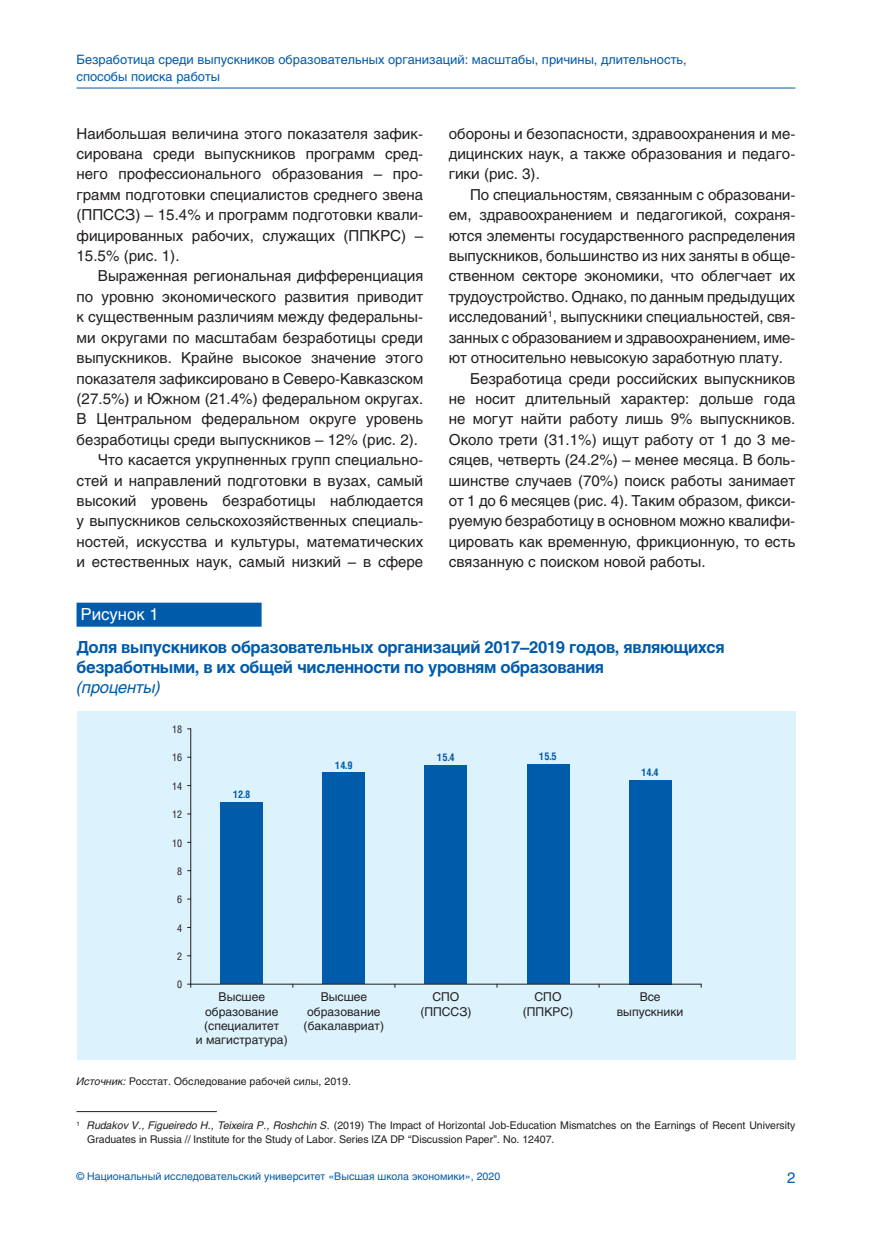
<style>
.page{position:relative;width:872px;height:1234px;background:#fff}
.page>*{position:absolute;margin:0;border:0;box-sizing:border-box;transform-origin:0 0}
.t1{font:700 16.5px/20.2px "Helios";letter-spacing:-.02em;color:#015bab}
.t2{font:italic 16.5px "Helios";letter-spacing:-.01em;color:#015bab}
.t3{font:16.5px "Helios";color:#fff}
.t4{font:15px/20.4px "Helios";color:#231f20;text-align:justify}
.t5{font:15px "Helios";color:#015bab}
.t6{font:12.75px/16.5px "Helios";color:#015bab}
.t7{font:12px/14.4px "Helios";color:#231f20;text-align:center}
.t8{font:10.5px/13.5px "Helios";letter-spacing:-.005em;color:#231f20}
.t9{font:10.5px "Helios";color:#015bab}
.t10{font:700 10.5px "Helios Cond";color:#015bab}
.t11{font:10.5px "Helios Cond";color:#231f20}
.s1{font-style:italic}
</style>
<div class="page">
<hr style="left:77px;top:88px;width:718px;height:1px;background:#015bab">
<hr style="left:77px;top:1110px;width:140px;height:1px;background:#231f20">
<div style="left:77px;top:602px;width:184px;height:24px;background:#015bab"></div>
<div style="left:77px;top:711px;width:718px;height:348px;background:#dcf2fc"></div>
<div style="left:629px;top:779px;width:42px;height:204px;background:#015bab"></div>
<div style="left:527px;top:764px;width:42px;height:219px;background:#015bab"></div>
<div style="left:425px;top:765px;width:42px;height:218px;background:#015bab"></div>
<div style="left:322px;top:772px;width:43px;height:211px;background:#015bab"></div>
<div style="left:220px;top:802px;width:43px;height:181px;background:#015bab"></div>
<hr style="left:191px;top:983px;width:510px;height:1px;background:#231f20">
<hr style="left:190px;top:728px;width:1px;height:255px;background:#231f20">
<p class="t6" style="left:77px;top:51px;width:611px">Безработица среди выпускников образовательных организаций: масштабы, причины, длительность, способы поиска работы</p>
<p class="t4" style="left:77px;top:122px;width:348px">Наибольшая величина этого показателя зафик&shy;сирована среди выпускников программ сред&shy;него профессионального образования – про&shy;грамм подготовки специалистов среднего звена (ППССЗ) – 15.4% и программ подготовки квали&shy;фицированных рабочих, служащих (ППКРС) – 15.5% (рис. 1).</p>
<p class="t4" style="left:98px;top:265px;width:327px">Выраженная региональная дифференциация</p>
<p class="t4" style="left:77px;top:286px;width:348px">по уровню экономического развития приводит</p>
<p class="t4" style="left:77px;top:306px;width:348px">к существенным различиям между федеральны-</p>
<p class="t4" style="left:77px;top:326px;width:348px">ми округами по масштабам безработицы среди</p>
<p class="t4" style="left:77px;top:347px;width:348px">выпускников. Крайне высокое значение этого</p>
<p class="t4" style="left:77px;top:367px;width:348px">показателя зафиксировано в Северо-Кавказском</p>
<p class="t4" style="left:77px;top:388px;width:348px">(27.5%) и Южном (21.4%) федеральном округах.</p>
<p class="t4" style="left:77px;top:408px;width:348px">В Центральном федеральном округе уровень</p>
<p class="t4" style="left:77px;top:428px;width:343px">безработицы среди выпускников – 12% (рис. 2).</p>
<p class="t4" style="left:98px;top:449px;width:327px">Что касается укрупненных групп специально-</p>
<p class="t4" style="left:77px;top:469px;width:348px">стей и направлений подготовки в вузах, самый</p>
<p class="t4" style="left:77px;top:490px;width:348px">высокий уровень безработицы наблюдается</p>
<p class="t4" style="left:77px;top:510px;width:348px">у выпускников сельскохозяйственных специаль-</p>
<p class="t4" style="left:77px;top:530px;width:348px">ностей, искусства и культуры, математических</p>
<p class="t4" style="left:77px;top:551px;width:348px">и естественных наук, самый низкий – в сфере</p>
<p class="t4" style="left:449px;top:122px;width:348px">обороны и безопасности, здравоохранения и ме&shy;дицинских наук, а также образования и педаго&shy;гики (рис. 3).</p>
<p class="t4" style="left:470px;top:184px;width:327px">По специальностям, связанным с образовани-</p>
<p class="t4" style="left:449px;top:204px;width:348px">ем, здравоохранением и педагогикой, сохраня-</p>
<p class="t4" style="left:449px;top:224px;width:348px">ются элементы государственного распределения</p>
<p class="t4" style="left:449px;top:245px;width:348px">выпускников, большинство из них заняты в обще-</p>
<p class="t4" style="left:449px;top:265px;width:348px">ственном секторе экономики, что облегчает их</p>
<p class="t4" style="left:449px;top:286px;width:348px">трудоустройство. Однако, по данным предыдущих</p>
<p class="t4" style="left:449px;top:306px;width:348px">исследований<sup>1</sup>, выпускники специальностей, свя-</p>
<p class="t4" style="left:449px;top:326px;width:348px">занных с образованием и здравоохранением, име-</p>
<p class="t4" style="left:449px;top:347px;width:336px">ют относительно невысокую заработную плату.</p>
<p class="t4" style="left:470px;top:367px;width:327px">Безработица среди российских выпускников</p>
<p class="t4" style="left:449px;top:388px;width:348px">не носит длительный характер: дольше года</p>
<p class="t4" style="left:449px;top:408px;width:348px">не могут найти работу лишь 9% выпускников.</p>
<p class="t4" style="left:449px;top:428px;width:348px">Около трети (31.1%) ищут работу от 1 до 3 ме-</p>
<p class="t4" style="left:449px;top:449px;width:348px">сяцев, четверть (24.2%) – менее месяца. В боль-</p>
<p class="t4" style="left:449px;top:469px;width:348px">шинстве случаев (70%) поиск работы занимает</p>
<p class="t4" style="left:449px;top:490px;width:348px">от 1 до 6 месяцев (рис. 4). Таким образом, фикси-</p>
<p class="t4" style="left:449px;top:510px;width:348px">руемую безработицу в основном можно квалифи-</p>
<p class="t4" style="left:449px;top:530px;width:348px">цировать как временную, фрикционную, то есть</p>
<p class="t4" style="left:449px;top:551px;width:258px">связанную с поиском новой работы.</p>
<p class="t3" style="left:81px;top:603px;width:79px">Рисунок 1</p>
<p class="t1" style="left:77px;top:636px;width:649px">Доля выпускников образовательных организаций 2017–2019 годов, являющихся безработными, в их общей численности по уровням образования</p>
<p class="t2" style="left:77px;top:676px;width:86px">(проценты)</p>
<p class="t11" style="left:172px;top:722px;width:12px">18</p>
<p class="t11" style="left:172px;top:751px;width:12px">16</p>
<p class="t11" style="left:172px;top:779px;width:12px">14</p>
<p class="t11" style="left:172px;top:807px;width:12px">12</p>
<p class="t11" style="left:172px;top:836px;width:12px">10</p>
<p class="t11" style="left:177px;top:864px;width:7px">8</p>
<p class="t11" style="left:177px;top:893px;width:7px">6</p>
<p class="t11" style="left:177px;top:921px;width:7px">4</p>
<p class="t11" style="left:177px;top:949px;width:7px">2</p>
<p class="t11" style="left:177px;top:978px;width:7px">0</p>
<p class="t10" style="left:233px;top:787px;width:19px">12.8</p>
<p class="t7" style="left:196px;top:989px;width:93px">Высшее образование (специалитет<br>и магистратура)</p>
<p class="t10" style="left:335px;top:757px;width:19px">14.9</p>
<p class="t7" style="left:304px;top:989px;width:82px">Высшее образование (бакалавриат)</p>
<p class="t8" style="left:77px;top:1073px;width:276px"><span class="s1">Источник:</span> Росстат. Обследование рабочей силы, 2019.</p>
<p class="t10" style="left:437px;top:750px;width:19px">15.4</p>
<p class="t7" style="left:420px;top:989px;width:53px">СПО (ППССЗ)</p>
<p class="t10" style="left:539px;top:749px;width:19px">15.5</p>
<p class="t10" style="left:641px;top:764px;width:19px">14.4</p>
<p class="t7" style="left:523px;top:989px;width:52px">СПО (ППКРС)</p>
<p class="t7" style="left:617px;top:989px;width:68px">Все выпускники</p>
<p class="t8" style="left:87px;top:1117px;width:709px;text-indent:-11px"><sup>1</sup> <span class="s1">Rudakov V., Figueiredo H., Teixeira P., Roshchin S</span>. (2019) The Impact of Horizontal Job-Education Mismatches on the Earnings of Recent University<br>Graduates in Russia // Institute for the Study of Labor. Series IZA DP “Discussion Paper”. No. 12407.</p>
<p class="t9" style="left:77px;top:1168px;width:425px">© Национальный исследовательский университет «Высшая школа экономики», 2020</p>
<p class="t5" style="left:787px;top:1167px;width:10px">2</p>
</div>
